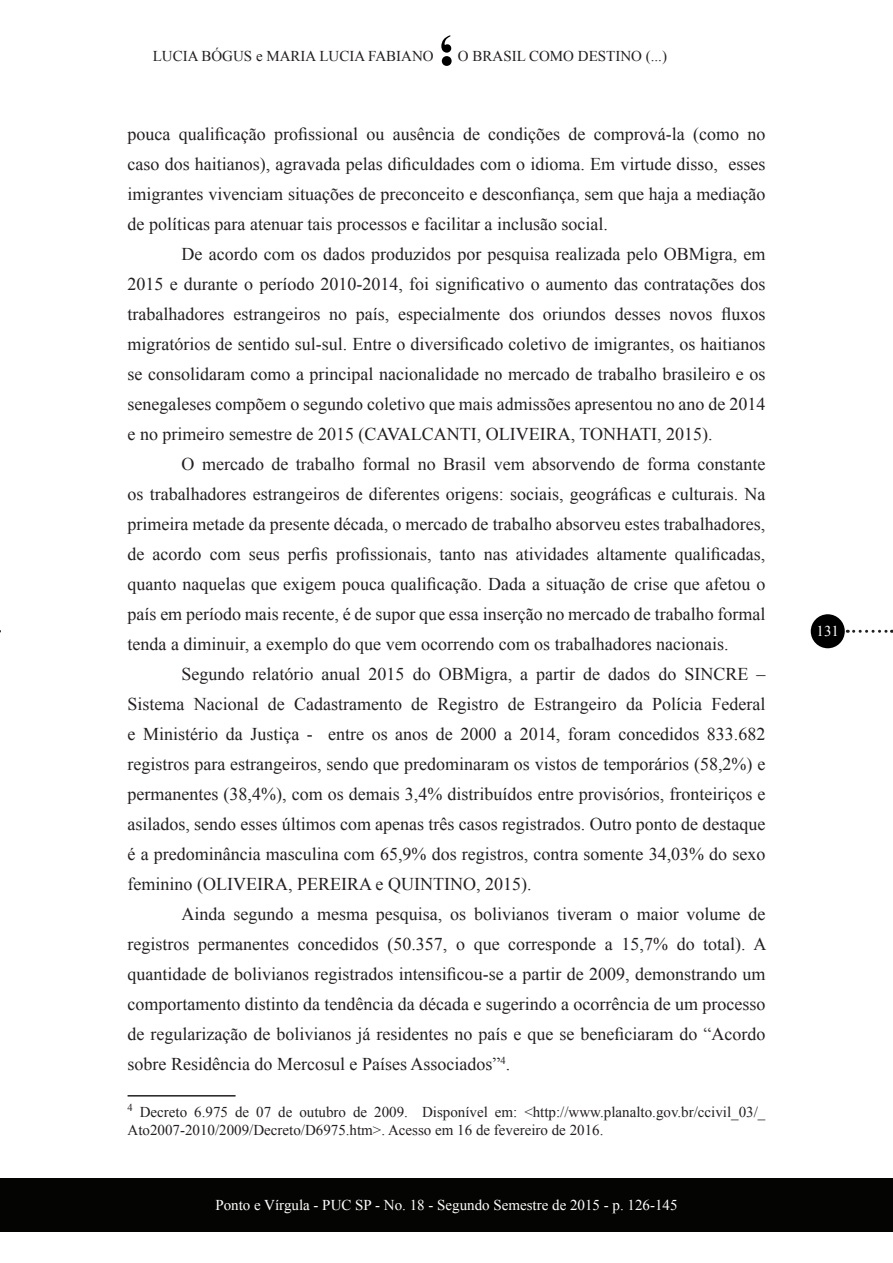
<style>
.page{position:relative;width:893px;height:1263px;background:#fff}
.page>*{position:absolute;margin:0;border:0;box-sizing:border-box;transform-origin:0 0}
.t1{font:18px/30px "Times New Roman";color:#231f20;text-align:justify}
.t2{font:15px/18px "Times New Roman";color:#231f20}
.t3{font:15px "Times New Roman";color:#fff}
</style>
<div class="page">
<svg style="left:441px;top:35px;width:11px;height:31px"></svg>
<div style="left:0;top:1178px;width:893px;height:54px;background:#040503"></div>
<div style="left:811px;top:614px;width:34px;height:34px;background:#000;border-radius:50%"></div>
<svg style="left:854px;top:630px;width:38px;height:3px"></svg>
<hr style="left:128px;top:1095px;width:108px;height:1px;background:#231f20">
<p class="t2" style="left:153px;top:46px;width:282px">LUCIA BÓGUS e MARIA LUCIA FABIANO</p>
<p class="t2" style="left:458px;top:47px;width:211px">O BRASIL COMO DESTINO (...)</p>
<p class="t1" style="left:128px;top:119px;width:639px">pouca qualificação profissional ou ausência de condições de comprová-la (como no caso dos haitianos), agravada pelas dificuldades com o idioma. Em virtude disso, esses imigrantes vivenciam situações de preconceito e desconfiança, sem que haja a mediação de políticas para atenuar tais processos e facilitar a inclusão social.</p>
<p class="t1" style="left:128px;top:239px;width:639px;text-indent:54px">De acordo com os dados produzidos por pesquisa realizada pelo OBMigra, em 2015 e durante o período 2010-2014, foi significativo o aumento das contratações dos trabalhadores estrangeiros no país, especialmente dos oriundos desses novos fluxos migratórios de sentido sul-sul. Entre o diversificado coletivo de imigrantes, os haitianos se consolidaram como a principal nacionalidade no mercado de trabalho brasileiro e os senegaleses compõem o segundo coletivo que mais admissões apresentou no ano de 2014 e no primeiro semestre de 2015 (CAVALCANTI, OLIVEIRA, TONHATI, 2015).</p>
<p class="t1" style="left:128px;top:449px;width:639px;text-indent:54px">O mercado de trabalho formal no Brasil vem absorvendo de forma constante os trabalhadores estrangeiros de diferentes origens: sociais, geográficas e culturais. Na primeira metade da presente década, o mercado de trabalho absorveu estes trabalhadores, de acordo com seus perfis profissionais, tanto nas atividades altamente qualificadas, quanto naquelas que exigem pouca qualificação. Dada a situação de crise que afetou o país em período mais recente, é de supor que essa inserção no mercado de trabalho formal tenda a diminuir, a exemplo do que vem ocorrendo com os trabalhadores nacionais.</p>
<p class="t1" style="left:128px;top:659px;width:639px;text-indent:54px">Segundo relatório anual 2015 do OBMigra, a partir de dados do SINCRE – Sistema Nacional de Cadastramento de Registro de Estrangeiro da Polícia Federal e Ministério da Justiça - entre os anos de 2000 a 2014, foram concedidos 833.682 registros para estrangeiros, sendo que predominaram os vistos de temporários (58,2%) e permanentes (38,4%), com os demais 3,4% distribuídos entre provisórios, fronteiriços e asilados, sendo esses últimos com apenas três casos registrados. Outro ponto de destaque é a predominância masculina com 65,9% dos registros, contra somente 34,03% do sexo feminino (OLIVEIRA, PEREIRA e QUINTINO, 2015).</p>
<p class="t1" style="left:128px;top:899px;width:640px;text-indent:54px">Ainda segundo a mesma pesquisa, os bolivianos tiveram o maior volume de registros permanentes concedidos (50.357, o que corresponde a 15,7% do total). A quantidade de bolivianos registrados intensificou-se a partir de 2009, demonstrando um comportamento distinto da tendência da década e sugerindo a ocorrência de um processo de regularização de bolivianos já residentes no país e que se beneficiaram do “Acordo sobre Residência do Mercosul e Países Associados”<sup>4</sup>.</p>
<p class="t2" style="left:128px;top:1103px;width:639px"><sup>4</sup> Decreto 6.975 de 07 de outubro de 2009. Disponível em: &lt;http://www.planalto.gov.br/ccivil_03/_<br>Ato2007-2010/2009/Decreto/D6975.htm&gt;. Acesso em 16 de fevereiro de 2016.</p>
<p class="t3" style="left:215px;top:1195px;width:464px">Ponto e Vírgula - PUC SP - No. 18 - Segundo Semestre de 2015 - p. 126-145</p>
<p class="t3" style="left:816px;top:621px;width:24px">131</p>
</div>
